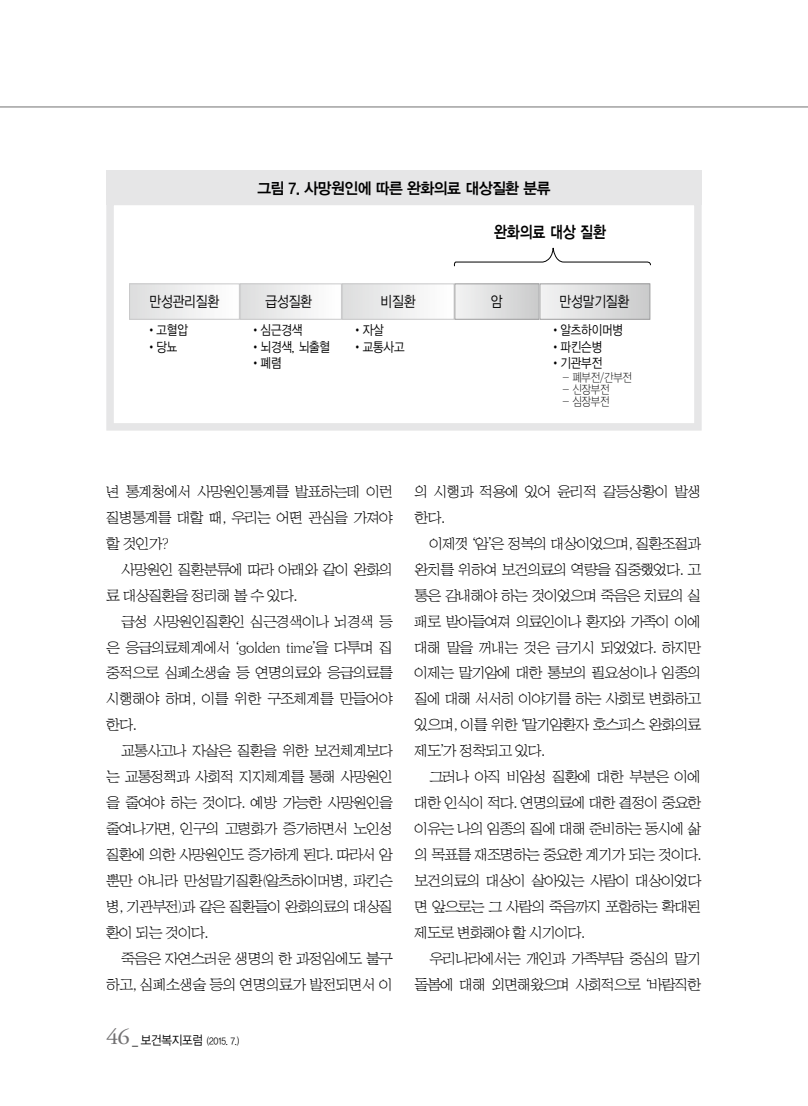
<style>
.page{position:relative;width:808px;height:1106px;background:#fff}
.page>*{position:absolute;margin:0;border:0;box-sizing:border-box;transform-origin:0 0}
.t1{font:16.5px "YDVYGO14";letter-spacing:-.01em;color:#000;scale:.85 1}
.t2{font:15.75px "YDVYGO14";letter-spacing:-.03em;color:#000;scale:.95 1}
.t3{font:15px/26px "HY Sin Mun Myeong Jo Pro";letter-spacing:-.08em;color:#000;text-align:justify}
.t4{font:15px "YDVYGO12";letter-spacing:-.01em;color:#000;scale:.85 1}
.t5{font:13.5px "YDVYGO12";letter-spacing:-.01em;color:#000;scale:.85 1}
.t6{font:12px "YDVYGO11";letter-spacing:-.01em;color:#000;scale:.85 1}
.t7{font:9.75px "YDVYGO12";color:#000;scale:.9 1}
.s1{font-family:"Adobe Garamond Pro";font-size:22.5px;color:#727172}
.s2{font-size:12.75px}
</style>
<div class="page">
<hr style="left:0;top:107px;width:808px;height:1px;background:#727172">
<div style="left:106px;top:198px;width:596px;height:232px;border:8px solid #e6e6e7"></div>
<div style="left:130px;top:284px;width:109px;height:35px;background:linear-gradient(to right,#ddddde,#fff)"></div>
<div style="left:129px;top:283px;width:111px;height:37px;border:1px solid #c9c9ca"></div>
<div style="left:240px;top:284px;width:101px;height:35px;background:linear-gradient(to right,#ddddde,#fff)"></div>
<div style="left:240px;top:283px;width:102px;height:37px;border:1px solid #c9c9ca"></div>
<div style="left:342px;top:284px;width:112px;height:35px;background:linear-gradient(to right,#ddddde,#fff)"></div>
<div style="left:342px;top:283px;width:112px;height:37px;border:1px solid #c9c9ca"></div>
<div style="left:455px;top:284px;width:84px;height:35px;background:linear-gradient(to right,#f3f3f3,#cbcbcc)"></div>
<div style="left:454px;top:283px;width:85px;height:37px;border:1px solid #9f9fa0"></div>
<div style="left:540px;top:284px;width:110px;height:35px;background:linear-gradient(to right,#f3f3f3,#cacbcc)"></div>
<div style="left:539px;top:283px;width:111px;height:37px;border:1px solid #9f9fa0"></div>
<svg style="left:454px;top:247px;width:197px;height:20px"></svg>
<div style="left:106px;top:170px;width:596px;height:34px;background:#e6e6e7"></div>
<p class="t2" style="left:257px;top:179px;width:310px">그림 7. 사망원인에 따른 완화의료 대상질환 분류</p>
<p class="t1" style="left:494px;top:222px;width:133px">완화의료 대상 질환</p>
<p class="t4" style="left:149px;top:293px;width:84px">만성관리질환</p>
<p class="t4" style="left:265px;top:293px;width:56px">급성질환</p>
<p class="t4" style="left:381px;top:293px;width:43px">비질환</p>
<p class="t4" style="left:491px;top:293px;width:15px">암</p>
<p class="t4" style="left:559px;top:293px;width:84px">만성말기질환</p>
<p class="t5" style="left:146px;top:322px;width:51px">•고혈압</p>
<p class="t5" style="left:146px;top:339px;width:38px">•당뇨</p>
<p class="t5" style="left:250px;top:322px;width:63px">•심근경색</p>
<p class="t5" style="left:250px;top:339px;width:96px">•뇌경색, 뇌출혈</p>
<p class="t5" style="left:250px;top:355px;width:38px">•폐렴</p>
<p class="t5" style="left:352px;top:322px;width:38px">•자살</p>
<p class="t5" style="left:352px;top:339px;width:63px">•교통사고</p>
<p class="t5" style="left:550px;top:322px;width:88px">•알츠하이머병</p>
<p class="t5" style="left:550px;top:339px;width:63px">•파킨슨병</p>
<p class="t5" style="left:550px;top:355px;width:63px">•기관부전</p>
<p class="t6" style="left:563px;top:370px;width:83px">- 폐부전/간부전</p>
<p class="t6" style="left:563px;top:382px;width:57px">- 신장부전</p>
<p class="t6" style="left:563px;top:394px;width:57px">- 심장부전</p>
<p class="t3" style="left:106px;top:478px;width:289px">년 통계청에서 사망원인통계를 발표하는데 이런 질병통계를 대할 때, 우리는 어떤 관심을 가져야 할 것인가?</p>
<p class="t3" style="left:106px;top:556px;width:288px;text-indent:15px">사망원인 질환분류에 따라 아래와 같이 완화의 료 대상질환을 정리해 볼 수 있다.</p>
<p class="t3" style="left:106px;top:608px;width:289px;text-indent:15px">급성 사망원인질환인 심근경색이나 뇌경색 등 은 응급의료체계에서 ‘golden time’을 다투며 집 중적으로 심폐소생술 등 연명의료와 응급의료를 시행해야 하며, 이를 위한 구조체계를 만들어야 한다.</p>
<p class="t3" style="left:106px;top:738px;width:289px;text-indent:15px">교통사고나 자살은 질환을 위한 보건체계보다 는 교통정책과 사회적 지지체계를 통해 사망원인 을 줄여야 하는 것이다. 예방 가능한 사망원인을 줄여나가면, 인구의 고령화가 증가하면서 노인성 질환에 의한 사망원인도 증가하게 된다. 따라서 암 뿐만 아니라 만성말기질환(알츠하이머병, 파킨슨 병, 기관부전)과 같은 질환들이 완화의료의 대상질 환이 되는 것이다.</p>
<p class="t3" style="left:106px;top:945px;width:288px;text-align:right">죽음은 자연스러운 생명의 한 과정임에도 불구 하고, 심폐소생술 등의 연명의료가 발전되면서 이</p>
<p class="t7" style="left:106px;top:1035px;width:149px"><span class="s1">46</span> <span class="s2">_ 보건복지포럼</span> (2015. 7.)</p>
<p class="t3" style="left:415px;top:478px;width:288px">의 시행과 적용에 있어 윤리적 갈등상황이 발생 한다.</p>
<p class="t3" style="left:415px;top:530px;width:289px;text-indent:15px">이제껏 ‘암’은 정복의 대상이었으며, 질환조절과 완치를 위하여 보건의료의 역량을 집중했었다. 고 통은 감내해야 하는 것이었으며 죽음은 치료의 실 패로 받아들여져 의료인이나 환자와 가족이 이에 대해 말을 꺼내는 것은 금기시 되었었다. 하지만 이제는 말기암에 대한 통보의 필요성이나 임종의 질에 대해 서서히 이야기를 하는 사회로 변화하고 있으며, 이를 위한 ‘말기암환자 호스피스 완화의료 제도’가 정착되고 있다.</p>
<p class="t3" style="left:415px;top:764px;width:289px;text-indent:15px">그러나 아직 비암성 질환에 대한 부분은 이에 대한 인식이 적다. 연명의료에 대한 결정이 중요한 이유는 나의 임종의 질에 대해 준비하는 동시에 삶 의 목표를 재조명하는 중요한 계기가 되는 것이다. 보건의료의 대상이 살아있는 사람이 대상이었다 면 앞으로는 그 사람의 죽음까지 포함하는 확대된 제도로 변화해야 할 시기이다.</p>
<p class="t3" style="left:415px;top:945px;width:288px;text-align:right">우리나라에서는 개인과 가족부담 중심의 말기 돌봄에 대해 외면해왔으며 사회적으로 ‘바람직한</p>
</div>
